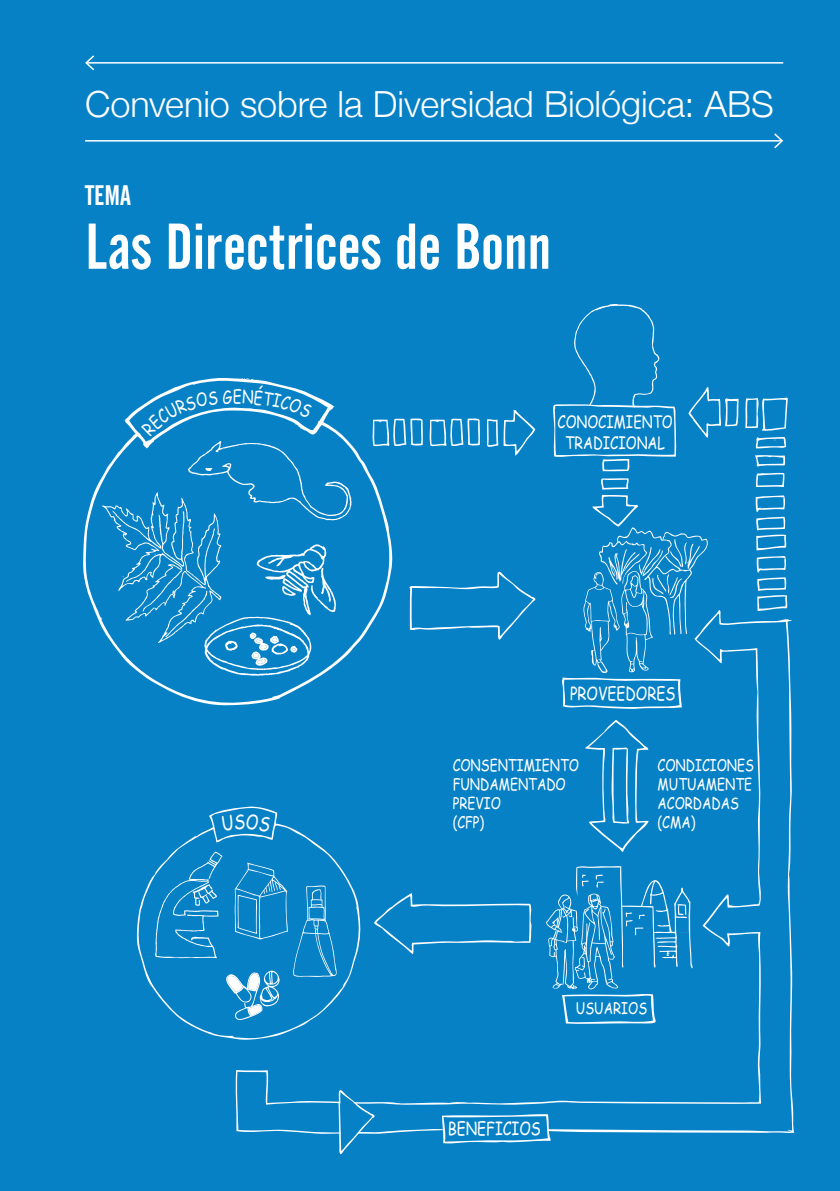
<style>
.page{position:relative;width:840px;height:1191px;background:#fff}
.page>*{position:absolute;margin:0;border:0;box-sizing:border-box;transform-origin:0 0}
.t1{font:64px "Alternate Gothic No 2 BT";color:#fff}
.t2{font:300 36px "Helvetica Neue";color:#fff}
.t3{font:28px "Alternate Gothic No 2 BT";color:#fff}
.t4{font:18px "Comic Sans MS";color:#fff;scale:.8 1}
.t5{font:17px/20.4px "Comic Sans MS";color:#fff;text-align:center;scale:.8 1}
.t6{font:16px/19.2px "Comic Sans MS";color:#fff;scale:.8 1}
</style>
<div class="page">
<div style="left:0;top:0;width:839px;height:1191px;background:#0681c5"></div>
<hr style="left:86px;top:62px;width:696px;height:2px;background:#fff">
<svg style="left:85px;top:55px;width:11px;height:16px"></svg>
<hr style="left:85px;top:140px;width:696px;height:2px;background:#fff">
<svg style="left:772px;top:133px;width:11px;height:16px"></svg>
<svg style="left:409px;top:571px;width:126px;height:39px"></svg>
<svg style="left:338px;top:1133px;width:36px;height:21px"></svg>
<svg style="left:443px;top:1133px;width:108px;height:11px"></svg>
<svg style="left:745px;top:397px;width:42px;height:34px"></svg>
<svg style="left:688px;top:387px;width:50px;height:51px"></svg>
<svg style="left:755px;top:437px;width:30px;height:11px"></svg>
<svg style="left:755px;top:455px;width:29px;height:32px"></svg>
<svg style="left:755px;top:495px;width:31px;height:55px"></svg>
<svg style="left:486px;top:410px;width:49px;height:45px"></svg>
<svg style="left:601px;top:478px;width:27px;height:11px"></svg>
<svg style="left:393px;top:418px;width:87px;height:29px"></svg>
<svg style="left:756px;top:556px;width:31px;height:54px"></svg>
<svg style="left:553px;top:304px;width:123px;height:167px"></svg>
<svg style="left:235px;top:610px;width:559px;height:523px"></svg>
<svg style="left:137px;top:806px;width:224px;height:233px"></svg>
<svg style="left:155px;top:851px;width:182px;height:169px"></svg>
<svg style="left:545px;top:865px;width:148px;height:159px"></svg>
<svg style="left:561px;top:495px;width:148px;height:214px"></svg>
<svg style="left:83px;top:378px;width:309px;height:327px"></svg>
<svg style="left:102px;top:384px;width:249px;height:292px"></svg>
<svg style="left:222px;top:814px;width:49px;height:18px"></svg>
<p class="t2" style="left:85px;top:82px;width:689px">Convenio sobre la Diversidad Biológica: ABS</p>
<p class="t3" style="left:85px;top:179px;width:47px">Tema</p>
<p class="t1" style="left:85px;top:211px;width:467px">Las Directrices de Bonn</p>
<p class="t4" style="left:232px;top:383px;width:13px">E</p>
<p class="t5" style="left:557px;top:411px;width:146px">CONOCIMIENTO<br>TRADICIONAL</p>
<p class="t4" style="left:569px;top:680px;width:133px">PROVEEDORES</p>
<p class="t6" style="left:452px;top:755px;width:159px">CONSENTIMIENTO<br>FUNDAMENTADO<br>PREVIO<br>(CFP)</p>
<p class="t6" style="left:657px;top:755px;width:122px">CONDICIONES<br>MUTUAMENTE<br>ACORDADAS (CMA)</p>
<p class="t6" style="left:575px;top:998px;width:91px">USUARIOS</p>
<p class="t4" style="left:447px;top:1114px;width:118px">BENEFICIOS</p>
</div>
